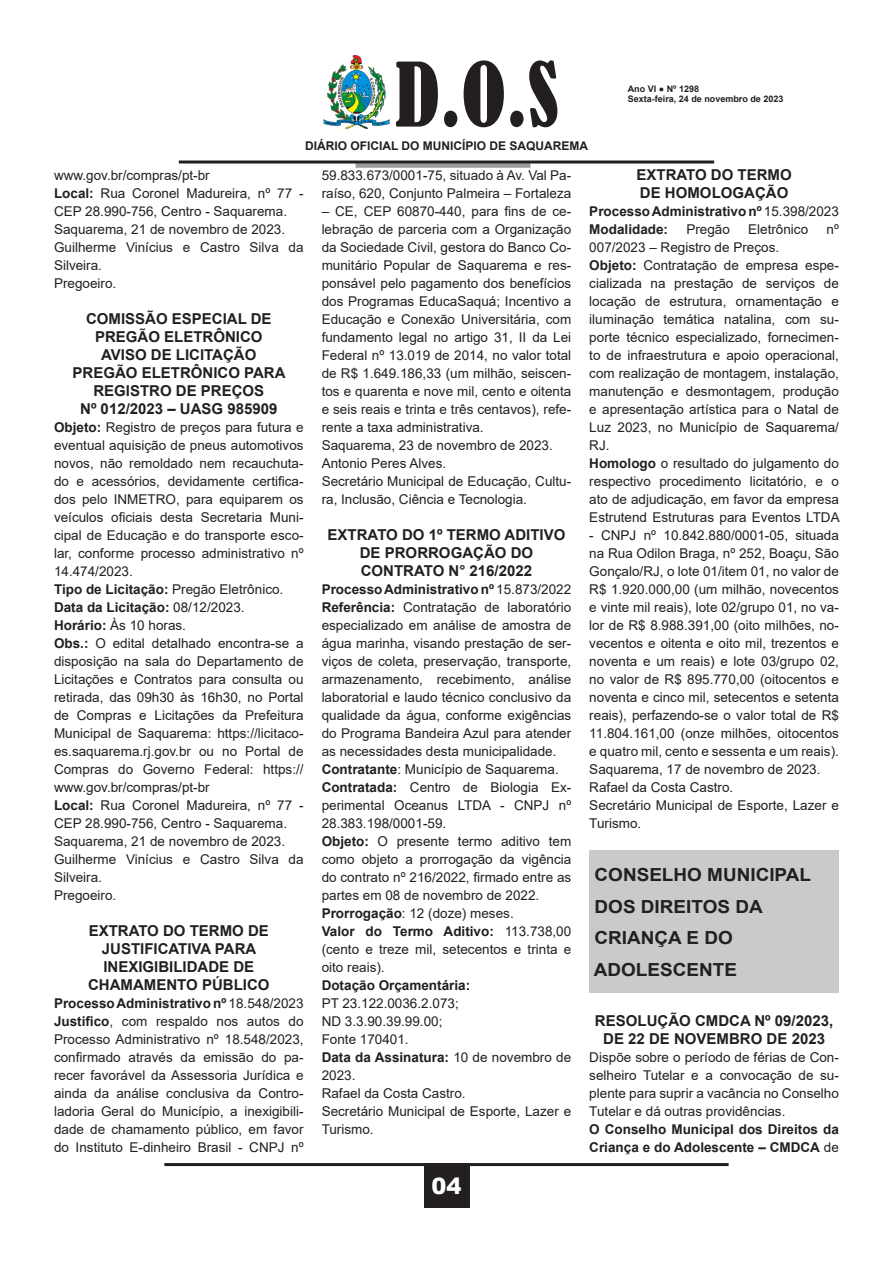
<style>
.page{position:relative;width:893px;height:1263px;background:#fff}
.page>*{position:absolute;margin:0;border:0;box-sizing:border-box;transform-origin:0 0}
.t1{font:condensed 82.5px "Bernard";color:#231f20}
.t2{font:900 22.5px "Arial";color:#fff}
.t3{font:700 18px "Arial";color:#231f20;scale:1.05 1}
.t4{font:700 15px/18px "Arial";color:#231f20;text-align:center}
.t5{font:13.5px/18px "Arial";color:#231f20;text-align:justify}
.t6{font:700 13.5px/18px "Arial";color:#231f20}
.t7{font:700 12px "Arial";color:#231f20}
.t8{font:700 9px/10.8px "Arial";color:#231f20}
.s1{font-weight:700}
.s2{font-weight:400}
</style>
<div class="page">
<hr style="left:164px;top:1163px;width:565px;height:3px;background:#231f20">
<div style="left:424px;top:1163px;width:45px;height:45px;background:#231f20"></div>
<img style="left:324px;top:55px;width:65px;height:73px">
<div style="left:356px;top:163px;width:174px;height:5px;background:#97999c"></div>
<hr style="left:179px;top:161px;width:535px;height:3px;background:#231f20">
<div style="left:589px;top:850px;width:250px;height:143px;background:#c9cacc"></div>
<h1 class="t1" style="left:395px;top:47px;width:165px">D.O.S</h1>
<p class="t7" style="left:305px;top:137px;width:285px">DIÁRIO OFICIAL DO MUNICÍPIO DE SAQUAREMA</p>
<p class="t8" style="left:628px;top:83px;width:157px">Ano VI ● Nº 1298<br>Sexta-feira, 24 de novembro de 2023</p>
<p class="t5" style="left:54px;top:166px;width:157px">www.gov.br/compras/pt-br</p>
<p class="t5" style="left:54px;top:184px;width:251px"><span class="s1">Local:</span> Rua Coronel Madureira, nº 77 -<br>CEP 28.990-756, Centro - Saquarema.</p>
<p class="t5" style="left:54px;top:220px;width:233px">Saquarema, 21 de novembro de 2023.</p>
<p class="t5" style="left:54px;top:238px;width:251px">Guilherme Vinícius e Castro Silva da</p>
<p class="t5" style="left:54px;top:256px;width:50px">Silveira.</p>
<p class="t5" style="left:54px;top:274px;width:64px">Pregoeiro.</p>
<p class="t4" style="left:86px;top:310px;width:187px">COMISSÃO ESPECIAL DE</p>
<p class="t4" style="left:95px;top:328px;width:169px">PREGÃO ELETRÔNICO</p>
<p class="t4" style="left:101px;top:346px;width:157px">AVISO DE LICITAÇÃO</p>
<p class="t4" style="left:73px;top:364px;width:215px">PREGÃO ELETRÔNICO PARA</p>
<p class="t4" style="left:93px;top:382px;width:172px">REGISTRO DE PREÇOS</p>
<p class="t4" style="left:80px;top:400px;width:199px">Nº 012/2023 – UASG 985909</p>
<p class="t5" style="left:54px;top:418px;width:251px"><span class="s1">Objeto:</span> Registro de preços para futura e eventual aquisição de pneus automotivos novos, não remoldado nem recauchuta&shy;do e acessórios, devidamente certifica&shy;dos pelo INMETRO, para equiparem os veículos oficiais desta Secretaria Muni&shy;cipal de Educação e do transporte esco&shy;lar, conforme processo administrativo nº 14.474/2023.</p>
<p class="t5" style="left:54px;top:580px;width:231px"><span class="s1">Tipo de Licitação:</span> Pregão Eletrônico.</p>
<p class="t6" style="left:54px;top:598px;width:192px">Data da Licitação: <span class="s2">08/12/2023.</span></p>
<p class="t5" style="left:54px;top:616px;width:134px"><span class="s1">Horário:</span> Às 10 horas.</p>
<p class="t5" style="left:54px;top:634px;width:251px"><span class="s1">Obs.:</span> O edital detalhado encontra-se a disposição na sala do Departamento de Licitações e Contratos para consulta ou retirada, das 09h30 às 16h30, no Portal de Compras e Licitações da Prefeitura Municipal de Saquarema: https://licitaco&shy;es.saquarema.rj.gov.br ou no Portal de Compras do Governo Federal: https:// www.gov.br/compras/pt-br</p>
<p class="t5" style="left:54px;top:796px;width:251px"><span class="s1">Local:</span> Rua Coronel Madureira, nº 77 -<br>CEP 28.990-756, Centro - Saquarema.</p>
<p class="t5" style="left:54px;top:832px;width:233px">Saquarema, 21 de novembro de 2023.</p>
<p class="t5" style="left:54px;top:850px;width:251px">Guilherme Vinícius e Castro Silva da</p>
<p class="t5" style="left:54px;top:868px;width:50px">Silveira.</p>
<p class="t5" style="left:54px;top:886px;width:64px">Pregoeiro.</p>
<p class="t4" style="left:89px;top:922px;width:182px">EXTRATO DO TERMO DE</p>
<p class="t4" style="left:102px;top:940px;width:156px">JUSTIFICATIVA PARA</p>
<p class="t4" style="left:103px;top:958px;width:152px">INEXIGIBILIDADE DE</p>
<p class="t4" style="left:88px;top:976px;width:183px">CHAMAMENTO PÚBLICO</p>
<p class="t6" style="left:54px;top:994px;width:251px">Processo Administrativo nº <span class="s2">18.548/2023</span></p>
<p class="t5" style="left:54px;top:1012px;width:251px"><span class="s1">Justifico</span>, com respaldo nos autos do Processo Administrativo nº 18.548/2023, confirmado através da emissão do pa&shy;recer favorável da Assessoria Jurídica e ainda da análise conclusiva da Contro&shy;ladoria Geral do Município, a inexigibili&shy;dade de chamamento público, em favor do Instituto E-dinheiro Brasil - CNPJ nº</p>
<p class="t5" style="left:322px;top:166px;width:251px">59.833.673/0001-75, situado à Av. Val Pa&shy;raíso, 620, Conjunto Palmeira – Fortaleza</p>
<p class="t5" style="left:322px;top:202px;width:251px">– CE, CEP 60870-440, para fins de ce&shy;lebração de parceria com a Organização da Sociedade Civil, gestora do Banco Co&shy;munitário Popular de Saquarema e res&shy;ponsável pelo pagamento dos benefícios dos Programas EducaSaquá; Incentivo a Educação e Conexão Universitária, com fundamento legal no artigo 31, II da Lei Federal nº 13.019 de 2014, no valor total de R$ 1.649.186,33 (um milhão, seiscen&shy;tos e quarenta e nove mil, cento e oitenta e seis reais e trinta e três centavos), refe&shy;rente a taxa administrativa.</p>
<p class="t5" style="left:322px;top:436px;width:233px">Saquarema, 23 de novembro de 2023.</p>
<p class="t5" style="left:322px;top:454px;width:126px">Antonio Peres Alves.</p>
<p class="t5" style="left:322px;top:472px;width:251px">Secretário Municipal de Educação, Cultu&shy;ra, Inclusão, Ciência e Tecnologia.</p>
<p class="t4" style="left:328px;top:526px;width:239px">EXTRATO DO 1º TERMO ADITIVO<br>DE PRORROGAÇÃO DO</p>
<p class="t4" style="left:361px;top:562px;width:173px">CONTRATO N° 216/2022</p>
<p class="t6" style="left:322px;top:580px;width:251px">Processo Administrativo nº <span class="s2">15.873/2022</span></p>
<p class="t5" style="left:322px;top:598px;width:251px"><span class="s1">Referência:</span> Contratação de laboratório especializado em análise de amostra de água marinha, visando prestação de ser&shy;viços de coleta, preservação, transporte, armazenamento, recebimento, análise laboratorial e laudo técnico conclusivo da qualidade da água, conforme exigências do Programa Bandeira Azul para atender as necessidades desta municipalidade.</p>
<p class="t5" style="left:322px;top:760px;width:239px"><span class="s1">Contratante</span>: Município de Saquarema.</p>
<p class="t5" style="left:322px;top:778px;width:251px"><span class="s1">Contratada:</span> Centro de Biologia Ex&shy;perimental Oceanus LTDA - CNPJ nº 28.383.198/0001-59.</p>
<p class="t5" style="left:322px;top:832px;width:251px"><span class="s1">Objeto:</span> O presente termo aditivo tem como objeto a prorrogação da vigência do contrato nº 216/2022, firmado entre as partes em 08 de novembro de 2022.</p>
<p class="t5" style="left:322px;top:904px;width:194px"><span class="s1">Prorrogação</span>: 12 (doze) meses.</p>
<p class="t5" style="left:322px;top:922px;width:251px"><span class="s1">Valor do Termo Aditivo:</span> 113.738,00 (cento e treze mil, setecentos e trinta e oito reais).</p>
<p class="t6" style="left:322px;top:976px;width:150px">Dotação Orçamentária:</p>
<p class="t5" style="left:322px;top:994px;width:139px">PT 23.122.0036.2.073;</p>
<p class="t5" style="left:322px;top:1012px;width:122px">ND 3.3.90.39.99.00;</p>
<p class="t5" style="left:322px;top:1030px;width:89px">Fonte 170401.</p>
<p class="t5" style="left:322px;top:1048px;width:251px"><span class="s1">Data da Assinatura:</span> 10 de novembro de<br>2023.</p>
<p class="t5" style="left:322px;top:1084px;width:146px">Rafael da Costa Castro.</p>
<p class="t5" style="left:322px;top:1102px;width:251px">Secretário Municipal de Esporte, Lazer e<br>Turismo.</p>
<h2 class="t2" style="left:431px;top:1170px;width:32px">04</h2>
<p class="t4" style="left:636px;top:166px;width:157px">EXTRATO DO TERMO</p>
<p class="t4" style="left:640px;top:184px;width:150px">DE HOMOLOGAÇÃO</p>
<p class="t6" style="left:589px;top:202px;width:251px">Processo Administrativo nº <span class="s2">15.398/2023</span></p>
<p class="t6" style="left:589px;top:220px;width:80px">Modalidade:</p>
<p class="t5" style="left:686px;top:220px;width:45px">Pregão</p>
<p class="t5" style="left:748px;top:220px;width:62px">Eletrônico</p>
<p class="t5" style="left:826px;top:220px;width:14px">nº</p>
<p class="t5" style="left:589px;top:238px;width:191px">007/2023 – Registro de Preços.</p>
<p class="t5" style="left:589px;top:256px;width:251px"><span class="s1">Objeto:</span> Contratação de empresa espe&shy;cializada na prestação de serviços de locação de estrutura, ornamentação e iluminação temática natalina, com su&shy;porte técnico especializado, fornecimen&shy;to de infraestrutura e apoio operacional, com realização de montagem, instalação, manutenção e desmontagem, produção e apresentação artística para o Natal de Luz 2023, no Município de Saquarema/ RJ.</p>
<p class="t5" style="left:589px;top:454px;width:252px"><span class="s1">Homologo</span> o resultado do julgamento do respectivo procedimento licitatório, e o ato de adjudicação, em favor da empresa Estrutend Estruturas para Eventos LTDA</p>
<p class="t5" style="left:589px;top:526px;width:251px">- CNPJ nº 10.842.880/0001-05, situada na Rua Odilon Braga, nº 252, Boaçu, São Gonçalo/RJ, o lote 01/item 01, no valor de R$ 1.920.000,00 (um milhão, novecentos e vinte mil reais), lote 02/grupo 01, no va&shy;lor de R$ 8.988.391,00 (oito milhões, no&shy;vecentos e oitenta e oito mil, trezentos e noventa e um reais) e lote 03/grupo 02, no valor de R$ 895.770,00 (oitocentos e noventa e cinco mil, setecentos e setenta reais), perfazendo-se o valor total de R$ 11.804.161,00 (onze milhões, oitocentos e quatro mil, cento e sessenta e um reais).</p>
<p class="t5" style="left:589px;top:760px;width:233px">Saquarema, 17 de novembro de 2023.</p>
<p class="t5" style="left:589px;top:778px;width:146px">Rafael da Costa Castro.</p>
<p class="t5" style="left:589px;top:796px;width:251px">Secretário Municipal de Esporte, Lazer e<br>Turismo.</p>
<p class="t3" style="left:595px;top:862px;width:208px">CONSELHO MUNICIPAL</p>
<p class="t3" style="left:595px;top:893px;width:162px">DOS DIREITOS DA</p>
<p class="t3" style="left:595px;top:925px;width:133px">CRIANÇA E DO</p>
<p class="t3" style="left:594px;top:956px;width:138px">ADOLESCENTE</p>
<p class="t4" style="left:595px;top:1012px;width:240px">RESOLUÇÃO CMDCA Nº 09/2023,<br>DE 22 DE NOVEMBRO DE 2023</p>
<p class="t5" style="left:589px;top:1048px;width:251px">Dispõe sobre o período de férias de Con&shy;selheiro Tutelar e a convocação de su&shy;plente para suprir a vacância no Conselho Tutelar e dá outras providências.</p>
<p class="t6" style="left:589px;top:1120px;width:251px">O Conselho Municipal dos Direitos da<br>Criança e do Adolescente – CMDCA <span class="s2">de</span></p>
</div>
